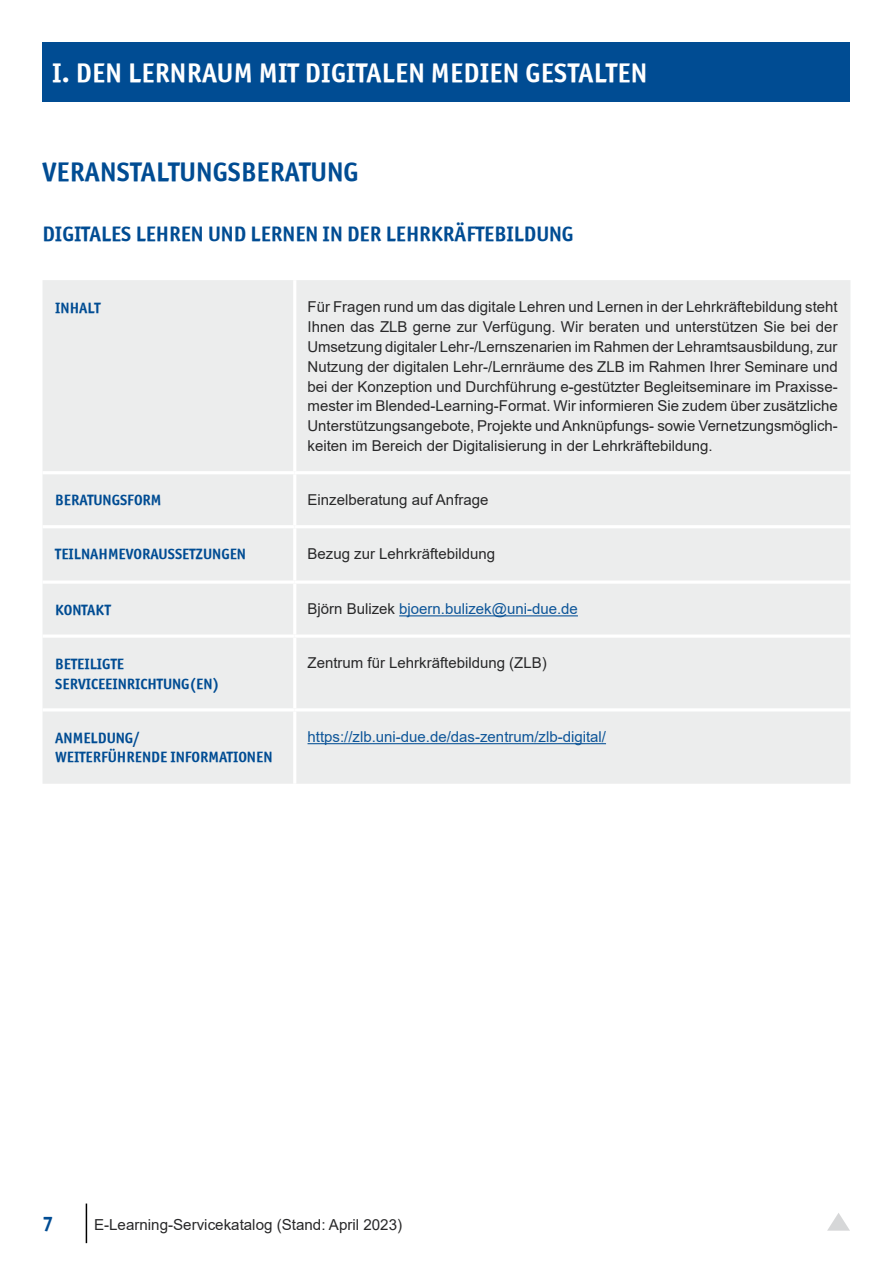
<style>
.page{position:relative;width:893px;height:1263px;background:#fff}
.page>*{position:absolute;margin:0;border:0;box-sizing:border-box;transform-origin:0 0}
.t1{font:27px "Officina Sans ITCTT Bold";letter-spacing:.01em;color:#fff}
.t2{font:27px "Officina Sans ITCTT Bold";letter-spacing:.005em;color:#004c93}
.t3{font:21px "Officina Sans ITCTT Bold";color:#004c93}
.t4{font:15.15px "Arial";color:#282829}
.t5{font:15px/19.8px "Arial";color:#282829;text-align:justify}
.t6{font:15px/19.8px "Officina Sans ITCTT Bold";color:#004c93}
.t7{font:15px "Arial";color:#0d5598}
.s1{color:#282829}
</style>
<div class="page">
<hr style="left:86px;top:1203px;width:1px;height:40px;background:#000">
<div style="left:43px;top:43px;width:807px;height:59px;background:#004c93"></div>
<svg style="left:827px;top:1213px;width:23px;height:18px"></svg>
<div style="left:43px;top:280px;width:807px;height:504px;background:#eceded"></div>
<hr style="left:43px;top:471px;width:252px;height:3px;background:#fff">
<hr style="left:295px;top:471px;width:555px;height:3px;background:#fff">
<hr style="left:43px;top:525px;width:252px;height:3px;background:#fff">
<hr style="left:295px;top:525px;width:555px;height:3px;background:#fff">
<hr style="left:43px;top:580px;width:252px;height:4px;background:#fff">
<hr style="left:295px;top:580px;width:555px;height:4px;background:#fff">
<hr style="left:43px;top:634px;width:252px;height:4px;background:#fff">
<hr style="left:295px;top:634px;width:555px;height:4px;background:#fff">
<hr style="left:43px;top:708px;width:252px;height:3px;background:#fff">
<hr style="left:295px;top:708px;width:555px;height:3px;background:#fff">
<hr style="left:293px;top:280px;width:3px;height:191px;background:#fff">
<hr style="left:293px;top:474px;width:3px;height:51px;background:#fff">
<hr style="left:293px;top:528px;width:3px;height:52px;background:#fff">
<hr style="left:293px;top:584px;width:3px;height:50px;background:#fff">
<hr style="left:293px;top:638px;width:3px;height:70px;background:#fff">
<hr style="left:293px;top:711px;width:3px;height:73px;background:#fff">
<hr style="left:399px;top:615px;width:179px;height:1px;background:#0d5598">
<hr style="left:308px;top:743px;width:298px;height:1px;background:#0d5598">
<h1 class="t1" style="left:52px;top:56px;width:597px">I. DEN LERNRAUM MIT DIGITALEN MEDIEN GESTALTEN</h1>
<h1 class="t2" style="left:43px;top:155px;width:318px">VERANSTALTUNGSBERATUNG</h1>
<h2 class="t3" style="left:43px;top:220px;width:532px">DIGITALES LEHREN UND LERNEN IN DER LEHRKRÄFTEBILDUNG</h2>
<p class="t6" style="left:55px;top:298px;width:47px">INHALT</p>
<p class="t5" style="left:308px;top:297px;width:532px">Für Fragen rund um das digitale Lehren und Lernen in der Lehrkräftebildung steht Ihnen das ZLB gerne zur Verfügung. Wir beraten und unterstützen Sie bei der Umsetzung digitaler Lehr-/Lernszenarien im Rahmen der Lehramtsausbildung, zur Nutzung der digitalen Lehr-/Lernräume des ZLB im Rahmen Ihrer Seminare und bei der Konzeption und Durchführung e-gestützter Begleitseminare im Praxisse&shy;mester im Blended-Learning-Format. Wir informieren Sie zudem über zusätzliche Unterstützungsangebote, Projekte und Anknüpfungs- sowie Vernetzungsmöglich&shy;keiten im Bereich der Digitalisierung in der Lehrkräftebildung.</p>
<p class="t6" style="left:55px;top:490px;width:108px">BERATUNGSFORM</p>
<p class="t5" style="left:308px;top:490px;width:182px">Einzelberatung auf Anfrage</p>
<p class="t6" style="left:55px;top:544px;width:192px">TEILNAHMEVORAUSSETZUNGEN</p>
<p class="t5" style="left:308px;top:544px;width:189px">Bezug zur Lehrkräftebildung</p>
<p class="t6" style="left:55px;top:600px;width:57px">KONTAKT</p>
<p class="t7" style="left:308px;top:599px;width:272px"><span class="s1">Björn Bulizek</span> bjoern.bulizek@uni-due.de</p>
<p class="t6" style="left:55px;top:654px;width:166px">BETEILIGTE<br>SERVICEEINRICHTUNG(EN)</p>
<p class="t5" style="left:308px;top:653px;width:241px">Zentrum für Lehrkräftebildung (ZLB)</p>
<p class="t6" style="left:55px;top:727px;width:219px">ANMELDUNG/<br>WEITERFÜHRENDE INFORMATIONEN</p>
<p class="t7" style="left:308px;top:726px;width:300px">https://zlb.uni-due.de/das-zentrum/zlb-digital/</p>
<h2 class="t3" style="left:43px;top:1210px;width:13px">7</h2>
<p class="t4" style="left:94px;top:1214px;width:310px">E-Learning-Servicekatalog (Stand: April 2023)</p>
</div>
